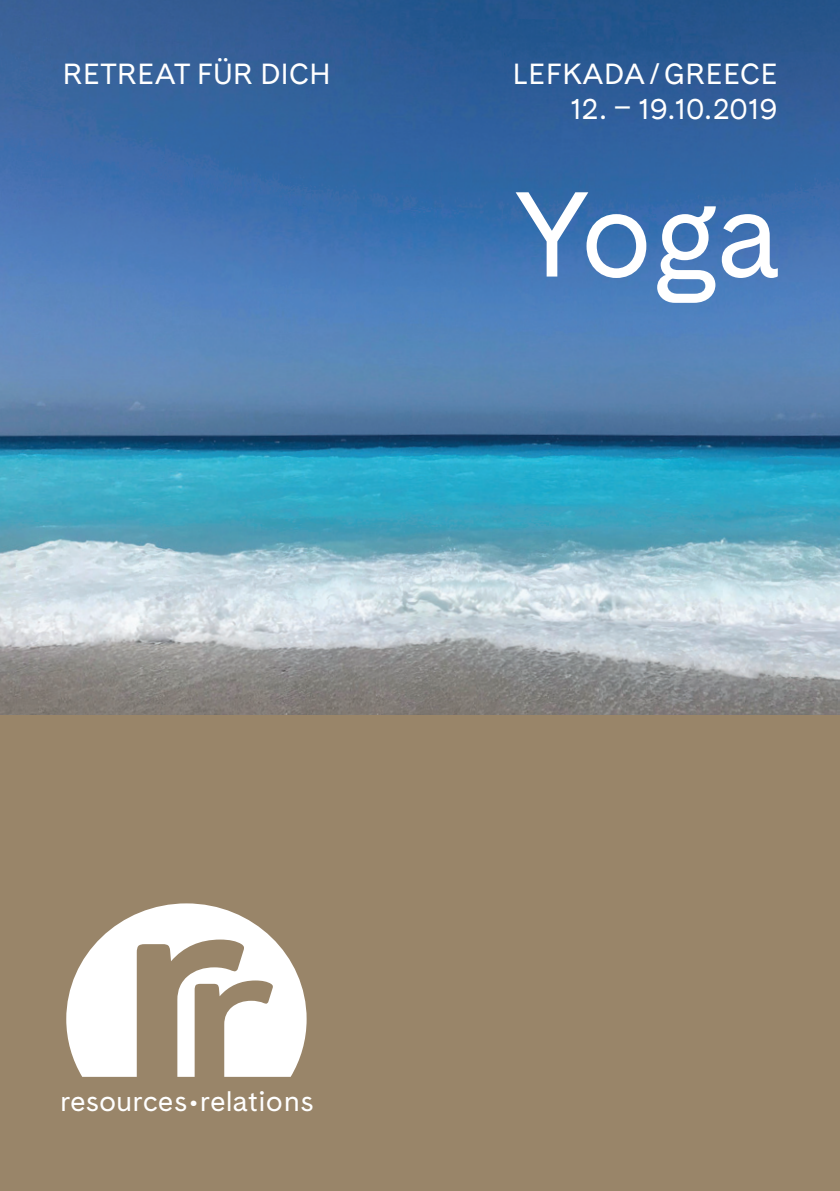
<style>
.page{position:relative;width:840px;height:1191px;background:#fff}
.page>*{position:absolute;margin:0;border:0;box-sizing:border-box;transform-origin:0 0}
.t1{font:120px "Cadiz";color:#fff}
.t2{font:29px "Cadiz";letter-spacing:.01em;color:#fff}
.t3{font:27.6px "Cadiz";color:#fff;scale:1.04 1}
</style>
<div class="page">
<img style="left:0;top:0;width:839px;height:715px">
<div style="left:0;top:715px;width:839px;height:476px;background:#998569"></div>
<svg style="left:66px;top:903px;width:240px;height:173px;fill:#fff"></svg>
<p class="t2" style="left:63px;top:57px;width:269px">RETREAT FÜR DICH</p>
<p class="t2" style="left:512px;top:57px;width:266px">LEFKADA/GREECE</p>
<p class="t2" style="left:570px;top:92px;width:209px">12. – 19.10.2019</p>
<h1 class="t1" style="left:513px;top:162px;width:269px">Yoga</h1>
<p class="t3" style="left:60px;top:1085px;width:245px">resources•relations</p>
</div>
